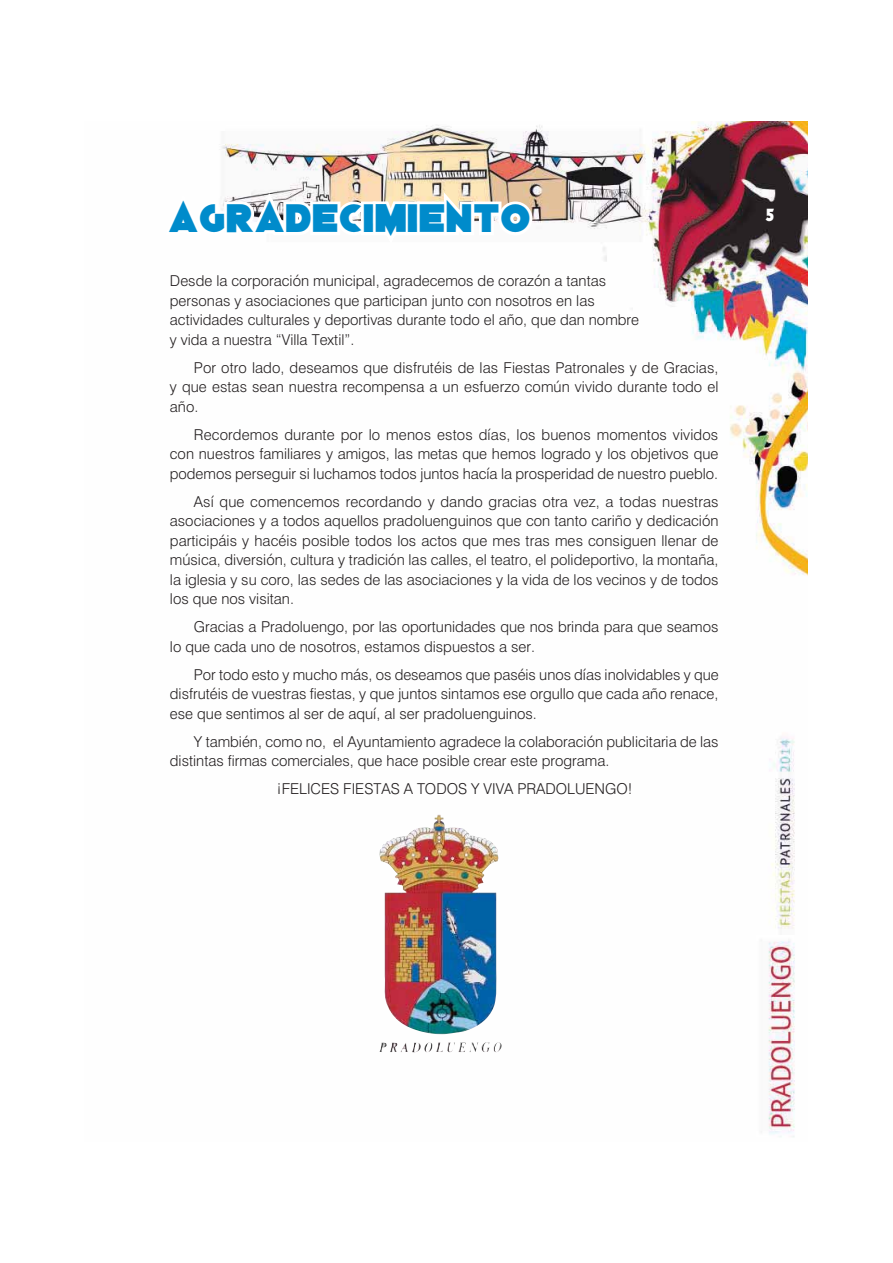
<style>
.page{position:relative;width:893px;height:1263px;background:#fff}
.page>*{position:absolute;margin:0;border:0;box-sizing:border-box;transform-origin:0 0}
.t1{font:39px "DYLANDOG";letter-spacing:.065em;color:#008bcb}
.t2{font:900 18px "Kabel";color:#fff}
.t3{font:300 15px/19.5px "Swiss 721 BT";color:#231f20;text-align:justify}
</style>
<div class="page">
<img style="left:222px;top:121px;width:586px;height:1016px">
<svg style="left:221px;top:173px;width:283px;height:88px"></svg>
<div style="left:498px;top:202px;width:34px;height:33px;border:6px solid #fff;border-radius:50%"></div>
<div style="left:507px;top:210px;width:16px;height:17px;border:6px solid #fff;border-radius:50%"></div>
<img style="left:378px;top:815px;width:125px;height:238px">
<h1 class="t1" style="left:170px;top:196px;width:361px">Agradecimiento</h1>
<p class="t3" style="left:170px;top:272px;width:471px;text-align:left">Desde la corporación municipal, agradecemos de corazón a tantas personas y asociaciones que participan junto con nosotros en las actividades culturales y deportivas durante todo el año, que dan nombre y vida a nuestra “Villa Textil”.</p>
<p class="t3" style="left:170px;top:359px;width:550px;text-indent:24px">Por otro lado, deseamos que disfrutéis de las Fiestas Patronales y de Gracias, y que estas sean nuestra recompensa a un esfuerzo común vivido durante todo el año.</p>
<p class="t3" style="left:170px;top:426px;width:550px;text-indent:24px">Recordemos durante por lo menos estos días, los buenos momentos vividos con nuestros familiares y amigos, las metas que hemos logrado y los objetivos que podemos perseguir si luchamos todos juntos hacía la prosperidad de nuestro pueblo.</p>
<p class="t3" style="left:170px;top:493px;width:550px;text-indent:24px">Así que comencemos recordando y dando gracias otra vez, a todas nuestras asociaciones y a todos aquellos pradoluenguinos que con tanto cariño y dedicación participáis y hacéis posible todos los actos que mes tras mes consiguen llenar de música, diversión, cultura y tradición las calles, el teatro, el polideportivo, la montaña, la iglesia y su coro, las sedes de las asociaciones y la vida de los vecinos y de todos los que nos visitan.</p>
<p class="t3" style="left:170px;top:618px;width:550px;text-indent:24px">Gracias a Pradoluengo, por las oportunidades que nos brinda para que seamos lo que cada uno de nosotros, estamos dispuestos a ser.</p>
<p class="t3" style="left:170px;top:666px;width:550px;text-indent:24px">Por todo esto y mucho más, os deseamos que paséis unos días inolvidables y que disfrutéis de vuestras fiestas, y que juntos sintamos ese orgullo que cada año renace, ese que sentimos al ser de aquí, al ser pradoluenguinos.</p>
<p class="t3" style="left:170px;top:733px;width:550px;text-indent:24px">Y también, como no, el Ayuntamiento agradece la colaboración publicitaria de las distintas firmas comerciales, que hace posible crear este programa.</p>
<p class="t3" style="left:277px;top:780px;width:357px">¡FELICES FIESTAS A TODOS Y VIVA PRADOLUENGO!</p>
<p class="t2" style="left:766px;top:208px;width:10px">5</p>
</div>
